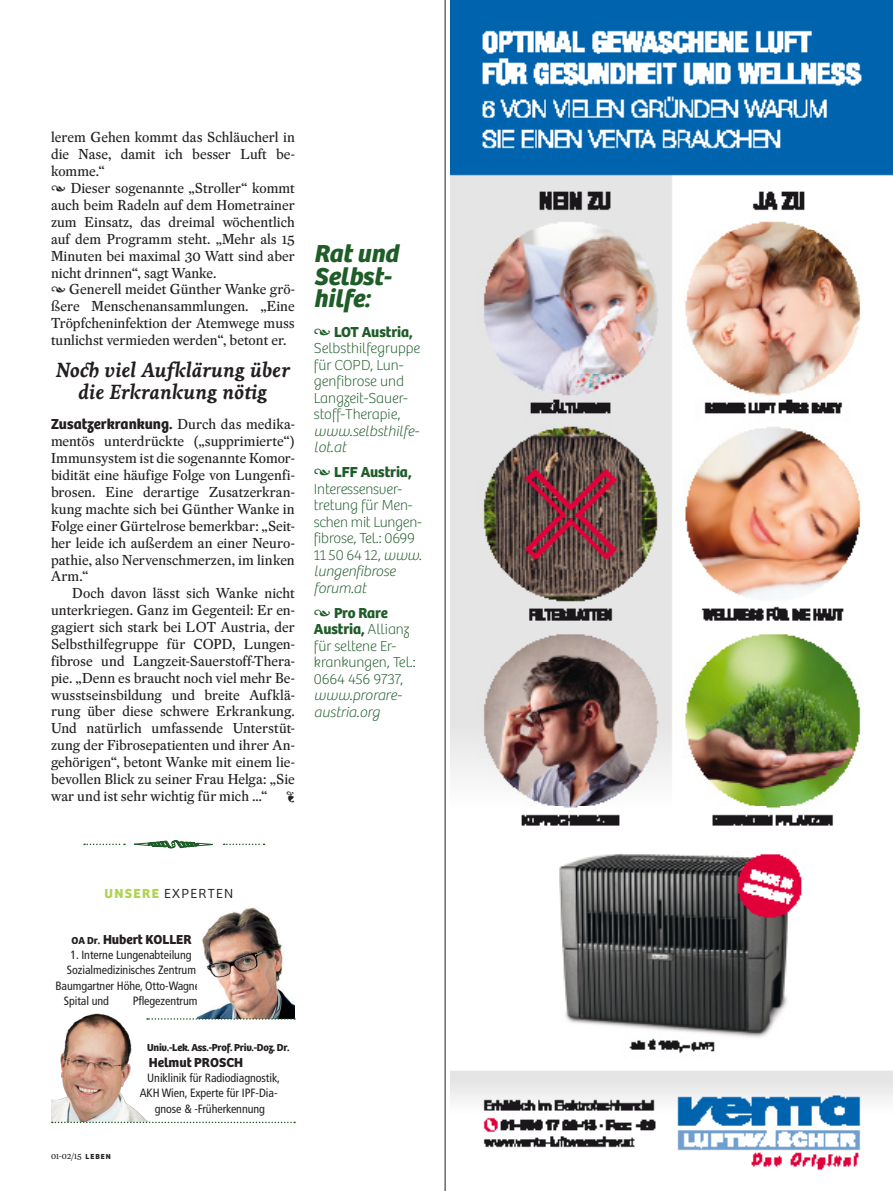
<style>
.page{position:relative;width:893px;height:1191px;background:#fff}
.page>*{position:absolute;margin:0;border:0;box-sizing:border-box;transform-origin:0 0}
.t1{font:italic 700 25.5px/22.5px "Bree";letter-spacing:-.005em;color:#1e5c28}
.t2{font:italic 700 21px/22.5px "Livory";color:#231f20;text-align:center}
.t3{font:100 15px/16.5px "Bree";letter-spacing:-.01em;color:#1e5c28}
.lauftext_anlauf{font:700 15px "Bree";color:#231f20}
.lauftext{font:14.1px/16.8px "Eudald News";color:#231f20;text-align:justify}
.lauftext_anlauf-2{font:14.1px/16.8px "Eudald News";color:#231f20;text-align:justify}
.t4{font:300 13.65px "Bree";letter-spacing:.095em;color:#231f20}
.t5{font:700 13.65px "Bree";color:#b0d354}
.t6{font:700 13.5px "Bree";letter-spacing:-.005em;color:#231f20}
.t7{font:condensed 12px "Frutiger LT Std";letter-spacing:-.005em;color:#231f20}
.t8{font:700 10.5px "Bree";letter-spacing:-.025em;color:#231f20}
.t9{font:8.55px "Eudald News";color:#231f20}
.s1{font-family:"Eudald News";font-weight:400;font-size:14.1px}
.s2{font-weight:700}
.s3{font-style:italic}
.s4{font-size:10.5px}
.s5{font-family:"Bree";font-weight:700;font-size:7.5px}
</style>
<div class="page">
<img style="left:451px;top:0;width:442px;height:1170px">
<hr style="left:445px;top:0;width:1px;height:1191px;background:#231f20">
<img style="left:198px;top:907px;width:97px;height:111px">
<img style="left:51px;top:1013px;width:98px;height:108px">
<svg style="left:134px;top:840px;width:79px;height:8px"></svg>
<svg style="left:84px;top:843px;width:41px;height:2px"></svg>
<svg style="left:224px;top:843px;width:41px;height:2px"></svg>
<svg style="left:147px;top:1018px;width:148px;height:1px"></svg>
<svg style="left:52px;top:1121px;width:243px;height:2px"></svg>
<p class="lauftext" style="left:51px;top:129px;width:245px">lerem Gehen kommt das Schläucherl in die Nase, damit ich besser Luft be&shy;komme.“</p>
<p class="lauftext" style="left:51px;top:179px;width:245px;text-indent:20px">Dieser sogenannte „Stroller“ kommt auch beim Radeln auf dem Hometrainer zum Einsatz, das dreimal wöchentlich auf dem Programm steht. „Mehr als 15<br>Minuten bei maximal 30 Watt sind aber nicht drinnen“, sagt Wanke.</p>
<p class="lauftext" style="left:51px;top:281px;width:245px;text-indent:18px">Generell meidet Günther Wanke grö&shy;ßere Menschenansammlungen. „Eine Tröpfcheninfektion der Atemwege muss tunlichst vermieden werden“, betont er.</p>
<p class="t2" style="left:56px;top:359px;width:236px">Noch viel Aufklärung über die Erkrankung nötig</p>
<p class="lauftext_anlauf" style="left:51px;top:415px;width:245px">Zusatzerkrankung. <span class="s1">Durch das medika-</span></p>
<p class="lauftext_anlauf-2" style="left:51px;top:433px;width:245px">mentös unterdrückte („supprimierte“)<br>Immunsystem ist die sogenannte Komor&shy;bidität eine häufige Folge von Lungenfi&shy;brosen. Eine derartige Zusatzerkran&shy;kung machte sich bei Günther Wanke in Folge einer Gürtelrose bemerkbar: „Seit&shy;her leide ich außerdem an einer Neuro&shy;pathie, also Nervenschmerzen, im linken Arm.“</p>
<p class="lauftext" style="left:51px;top:584px;width:245px;text-indent:21px">Doch davon lässt sich Wanke nicht unterkriegen. Ganz im Gegenteil: Er en&shy;gagiert sich stark bei LOT Austria, der Selbsthilfegruppe für COPD, Lungen&shy;fibrose und Langzeit-Sauerstoff-Thera&shy;pie. „Denn es braucht noch viel mehr Be&shy;wusstseinsbildung und breite Aufklä&shy;rung über diese schwere Erkrankung.<br>Und natürlich umfassende Unterstüt&shy;zung der Fibrosepatienten und ihrer An&shy;gehörigen“, betont Wanke mit einem lie&shy;bevollen Blick zu seiner Frau Helga: „Sie war und ist sehr wichtig für mich …“</p>
<p class="t1" style="left:314px;top:243px;width:86px">Rat und<br>Selbst&shy;hilfe:</p>
<p class="t3" style="left:314px;top:324px;width:108px;text-indent:20px"><span class="s2">LOT Austria,<br></span>Selbsthilfegruppe für COPD, Lun&shy;genfibrose und<br>Langzeit-Sauer&shy;stoff-Therapie, <span class="s3">www.selbsthilfe&shy;lot.at</span></p>
<p class="t3" style="left:314px;top:464px;width:109px;text-indent:20px"><span class="s2">LFF Austria,<br></span>Interessensver&shy;tretung für Men&shy;schen mit Lungen&shy;fibrose, Tel.: 0699<br>11 50 64 12, <span class="s3">www. lungenfibrose forum.at</span></p>
<p class="t3" style="left:314px;top:605px;width:103px;text-indent:20px"><span class="s2">Pro Rare<br>Austria,</span> Allianz für seltene Er&shy;krankungen, Tel.:<br>0664 456 9737, <span class="s3">www.prorare&shy;austria.org</span></p>
<p class="t5" style="left:105px;top:885px;width:20px">Unsere</p>
<p class="t4" style="left:164px;top:885px;width:71px">EXPERTEn</p>
<p class="t6" style="left:71px;top:931px;width:122px"><span class="s4">OA Dr.</span> Hubert KOLLER</p>
<p class="t7" style="left:71px;top:947px;width:122px">1. Interne Lungenabteilung</p>
<p class="t7" style="left:67px;top:963px;width:131px">Sozialmedizinisches Zentrum</p>
<p class="t7" style="left:55px;top:978px;width:153px">Baumgartner Höhe, Otto-Wagner-</p>
<p class="t7" style="left:64px;top:994px;width:47px">Spital und</p>
<p class="t7" style="left:133px;top:994px;width:66px">Pflegezentrum</p>
<p class="t9" style="left:51px;top:1150px;width:61px">01-02/15 <span class="s5">LEBEN</span></p>
<p class="t8" style="left:147px;top:1041px;width:144px">Univ.-Lek. Ass.-Prof. Priv.-Doz. Dr.</p>
<p class="t6" style="left:149px;top:1054px;width:96px">Helmut PROSCH</p>
<p class="t7" style="left:147px;top:1070px;width:134px">Uniklinik für Radiodiagnostik,</p>
<p class="t7" style="left:140px;top:1086px;width:139px">AKH Wien, Experte für IPF-Dia-</p>
<p class="t7" style="left:155px;top:1101px;width:112px">gnose &amp; -Früherkennung</p>
</div>
